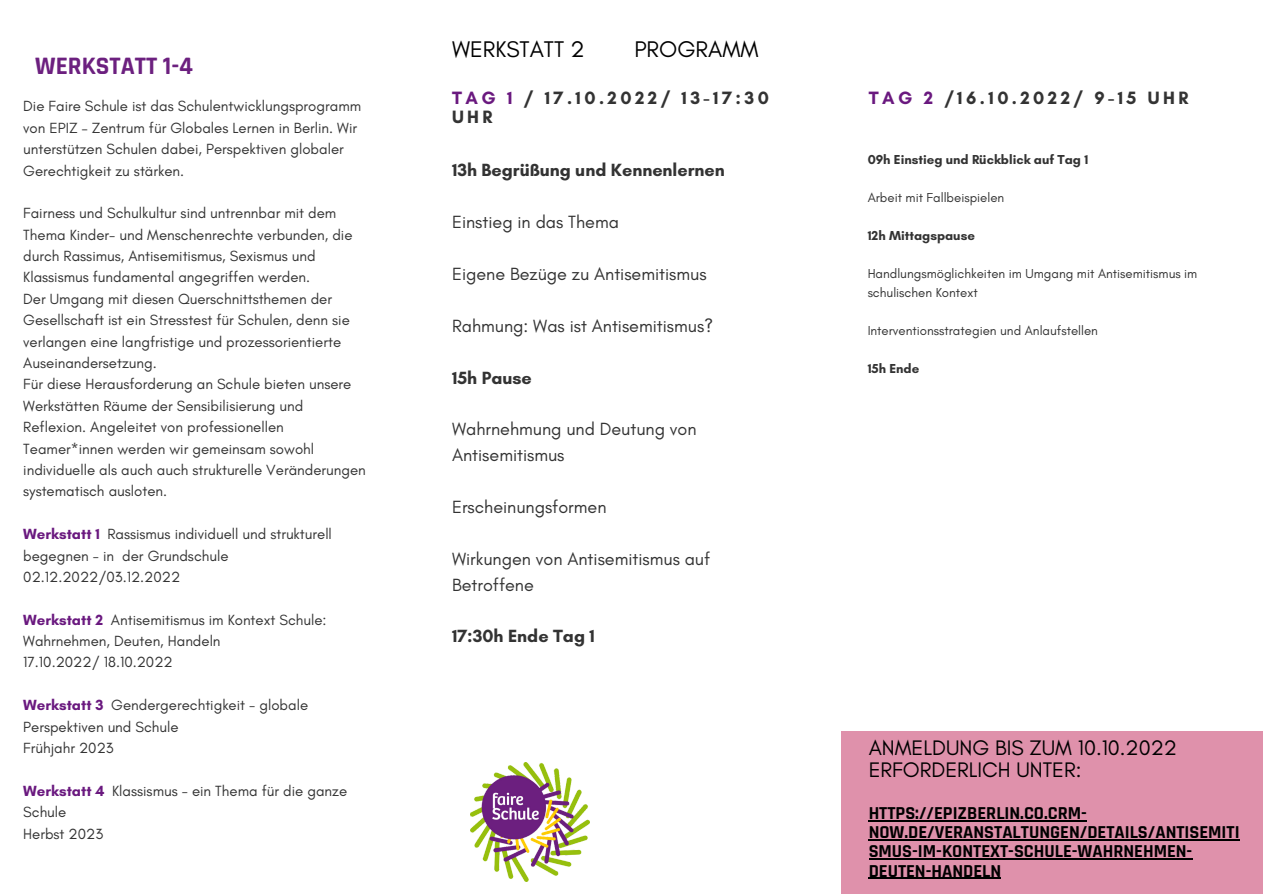
<style>
.page{position:relative;width:1263px;height:894px;background:#fff}
.page>*{position:absolute;margin:0;border:0;box-sizing:border-box;transform-origin:0 0}
.t1{font:700 25.35px "Rajdhani";color:#6c207f}
.t2{font:23.1px "Glacial Indifference";color:#000}
.t3{font:21.45px/22.5px "Glacial Indifference";color:#000}
.t4{font:700 18.45px/19px "Rajdhani";color:#000}
.t5{font:700 18.15px/19px "Glacial Indifference";letter-spacing:.19em;color:#333}
.t6{font:18px/25.8px "Glacial Indifference";color:#333}
.t7{font:700 18px "Glacial Indifference";color:#333}
.t8{font:15px/21.3px "Glacial Indifference";color:#333}
.t9{font:13.2px/19px "Glacial Indifference";color:#333}
.t10{font:700 13.2px "Glacial Indifference";color:#333}
.s1{font-weight:700;color:#6a197f}
.s2{color:#6a197f}
</style>
<div class="page">
<div style="left:841px;top:730px;width:422px;height:163px;background:#df91ab"></div>
<img style="left:470px;top:762px;width:119px;height:119px">
<hr style="left:869px;top:820px;width:218px;height:1px;background:#000">
<hr style="left:869px;top:839px;width:371px;height:1px;background:#000">
<hr style="left:869px;top:858px;width:323px;height:1px;background:#000">
<hr style="left:869px;top:877px;width:132px;height:1px;background:#000">
<h1 class="t1" style="left:35px;top:51px;width:159px">WERKSTATT 1-4</h1>
<p class="t8" style="left:23px;top:95px;width:339px">Die Faire Schule ist das Schulentwicklungsprogramm von EPIZ – Zentrum für Globales Lernen in Berlin. Wir unterstützen Schulen dabei, Perspektiven globaler Gerechtigkeit zu stärken.</p>
<p class="t8" style="left:23px;top:202px;width:344px">Fairness und Schulkultur sind untrennbar mit dem Thema Kinder- und Menschenrechte verbunden, die durch Rassimus, Antisemitismus, Sexismus und Klassismus fundamental angegriffen werden.<br>Der Umgang mit diesen Querschnittsthemen der Gesellschaft ist ein Stresstest für Schulen, denn sie verlangen eine langfristige und prozessorientierte Auseinandersetzung.<br>Für diese Herausforderung an Schule bieten unsere Werkstätten Räume der Sensibilisierung und Reflexion. Angeleitet von professionellen Teamer*innen werden wir gemeinsam sowohl individuelle als auch auch strukturelle Veränderungen systematisch ausloten.</p>
<p class="t8" style="left:23px;top:523px;width:310px"><span class="s1">Werkstatt 1</span> Rassismus individuell und strukturell begegnen - in der Grundschule<br>02.12.2022/03.12.2022</p>
<p class="t8" style="left:23px;top:608px;width:305px"><span class="s1">Werkstatt 2</span> Antisemitismus im Kontext Schule:<br>Wahrnehmen, Deuten, Handeln<br>17.10.2022/ 18.10.2022</p>
<p class="t8" style="left:23px;top:694px;width:286px"><span class="s1">Werkstatt 3</span> Gendergerechtigkeit - globale<br>Perspektiven und Schule<br>Frühjahr 2023</p>
<p class="t8" style="left:23px;top:779px;width:325px"><span class="s1">Werkstatt 4</span> Klassismus - ein Thema für die ganze<br>Schule<br>Herbst 2023</p>
<h2 class="t2" style="left:452px;top:35px;width:134px">WERKSTATT 2</h2>
<h2 class="t2" style="left:634px;top:35px;width:126px">PROGRAMM</h2>
<p class="t5" style="left:452px;top:88px;width:318px"><span class="s2">TAG 1</span> / 17.10.2022/ 13-17:30<br>UHR</p>
<p class="t5" style="left:869px;top:88px;width:321px"><span class="s2">TAG 2</span> /16.10.2022/ 9-15 UHR</p>
<p class="t7" style="left:452px;top:159px;width:274px">13h Begrüßung und Kennenlernen</p>
<p class="t6" style="left:452px;top:209px;width:169px">Einstieg in das Thema</p>
<p class="t6" style="left:452px;top:261px;width:256px">Eigene Bezüge zu Antisemitismus</p>
<p class="t6" style="left:452px;top:312px;width:263px">Rahmung: Was ist Antisemitismus?</p>
<p class="t7" style="left:452px;top:366px;width:81px">15h Pause</p>
<p class="t6" style="left:452px;top:416px;width:246px">Wahrnehmung und Deutung von<br>Antisemitismus</p>
<p class="t6" style="left:452px;top:493px;width:156px">Erscheinungsformen</p>
<p class="t6" style="left:452px;top:545px;width:260px">Wirkungen von Antisemitismus auf<br>Betroffene</p>
<p class="t7" style="left:452px;top:625px;width:144px">17:30h Ende Tag 1</p>
<p class="t10" style="left:868px;top:151px;width:222px">09h Einstieg und Rückblick auf Tag 1</p>
<p class="t9" style="left:868px;top:187px;width:138px">Arbeit mit Fallbeispielen</p>
<p class="t10" style="left:868px;top:227px;width:109px">12h Mittagspause</p>
<p class="t9" style="left:868px;top:263px;width:331px">Handlungsmöglichkeiten im Umgang mit Antisemitismus im schulischen Kontext</p>
<p class="t9" style="left:868px;top:320px;width:232px">Interventionsstrategien und Anlaufstellen</p>
<p class="t10" style="left:868px;top:360px;width:53px">15h Ende</p>
<h3 class="t3" style="left:869px;top:736px;width:310px">ANMELDUNG BIS ZUM 10.10.2022<br>ERFORDERLICH UNTER:</h3>
<p class="t4" style="left:869px;top:804px;width:372px">HTTPS://EPIZBERLIN.CO.CRM-NOW.DE/VERANSTALTUNGEN/DETAILS/ANTISEMITI SMUS-IM-KONTEXT-SCHULE-WAHRNEHMEN-DEUTEN-HANDELN</p>
</div>
